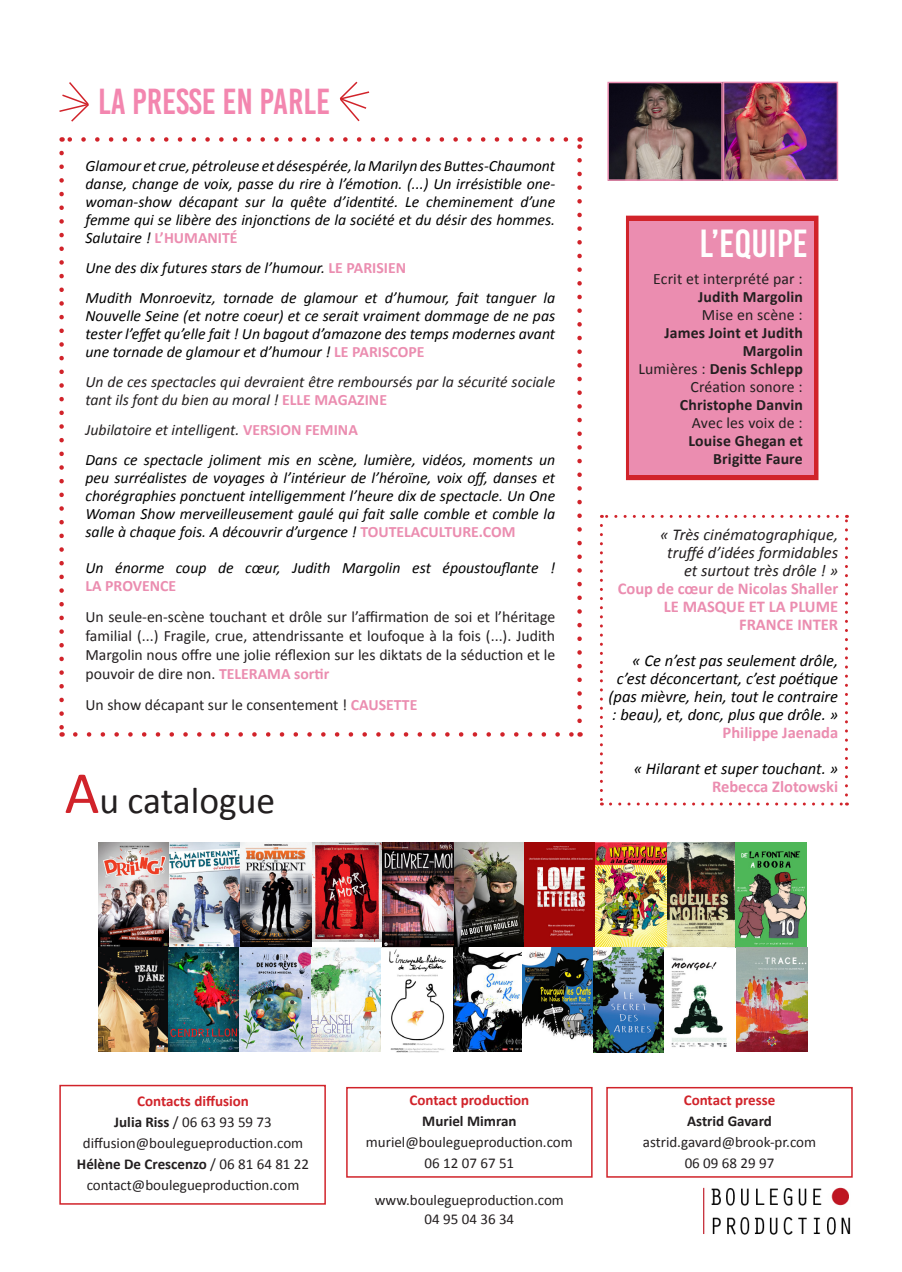
<style>
.page{position:relative;width:902px;height:1272px;background:#fff}
.page>*{position:absolute;margin:0;border:0;box-sizing:border-box;transform-origin:0 0}
.t1{font:39px "Bebas Kai";color:#fff}
.t2{font:37.5px "Calibri";color:#231f20}
.t3{font:36px "Bebas Kai";color:#f386af}
.t4{font:italic 16.5px/18px "Calibri";color:#000;text-align:right}
.t5{font:700 16.5px/18px "Calibri";color:#eb8db0;text-align:right}
.t6{font:italic 16.5px "Calibri";color:#231f20}
.t7{font:italic 15.75px/18px "Calibri";color:#000;text-align:justify}
.t8{font:15.75px/18.9px "Calibri";color:#231f20;text-align:justify}
.t9{font:italic 15.75px/18px "Calibri";color:#231f20}
.t10{font:700 15.75px/18px "Calibri";letter-spacing:.01em;color:#231f20;text-align:right}
.t11{font:15px "Calibri";color:#231f20}
.t12{font:700 15px "Calibri";color:#231f20}
.t13{font:700 15px "Calibri";color:#d1232a}
.s1{font-weight:700;font-style:normal;color:#eb8db0}
.s2{font-weight:700;color:#eb8db0}
.s3{font-size:60px;color:#d1232a}
.s4{font-weight:400}
.s5{font-weight:400;font-style:italic;color:#231f20}
.s6{font-weight:700}
</style>
<div class="page">
<svg style="left:626px;top:216px;width:192px;height:264px;background:#d32e38"></svg>
<div style="left:629px;top:221px;width:184px;height:253px;background:#eb8db0"></div>
<svg style="left:75px;top:732px;width:497px;height:4px"></svg>
<svg style="left:59px;top:153px;width:5px;height:583px"></svg>
<svg style="left:577px;top:137px;width:4px;height:584px"></svg>
<svg style="left:62px;top:137px;width:504px;height:5px"></svg>
<img style="left:610px;top:85px;width:225px;height:93px">
<div style="left:722px;top:82px;width:116px;height:99px;border:2px solid #eb8db0"></div>
<div style="left:607px;top:82px;width:115px;height:99px;border:2px solid #eb8db0"></div>
<svg style="left:59px;top:82px;width:30px;height:40px"></svg>
<svg style="left:339px;top:81px;width:31px;height:41px"></svg>
<div style="left:59px;top:1084px;width:267px;height:120px;border:2px solid #d1232a"></div>
<div style="left:346px;top:1086px;width:246px;height:91px;border:2px solid #d1232a"></div>
<div style="left:606px;top:1086px;width:246px;height:91px;border:2px solid #d1232a"></div>
<img style="left:703px;top:1187px;width:148px;height:48px">
<img style="left:666px;top:842px;width:140px;height:106px">
<img style="left:99px;top:842px;width:212px;height:105px">
<img style="left:311px;top:842px;width:71px;height:99px">
<img style="left:383px;top:842px;width:283px;height:105px">
<img style="left:98px;top:947px;width:636px;height:105px">
<img style="left:736px;top:947px;width:71px;height:104px">
<svg style="left:600px;top:525px;width:3px;height:280px"></svg>
<svg style="left:610px;top:802px;width:237px;height:3px"></svg>
<svg style="left:845px;top:515px;width:2px;height:280px"></svg>
<svg style="left:601px;top:515px;width:236px;height:3px"></svg>
<p class="t3" style="left:98px;top:82px;width:233px">LA PRESSE EN PARLE</p>
<p class="t7" style="left:85px;top:156px;width:471px">Glamour et crue, pétroleuse et désespérée, la Marilyn des Buttes-Chaumont danse, change de voix, passe du rire à l’émotion. (...) Un irrésistible one&shy;woman-show décapant sur la quête d’identité. Le cheminement d’une femme qui se libère des injonctions de la société et du désir des hommes.<br>Salutaire ! <span class="s1">L’HUMANITÉ</span></p>
<p class="t7" style="left:85px;top:258px;width:322px">Une des dix futures stars de l’humour. <span class="s1">LE PARISIEN</span></p>
<p class="t7" style="left:85px;top:288px;width:471px">Mudith Monroevitz, tornade de glamour et d’humour, fait tanguer la Nouvelle Seine (et notre coeur) et ce serait vraiment dommage de ne pas tester l’effet qu’elle fait ! Un bagout d’amazone des temps modernes avant une tornade de glamour et d’humour ! <span class="s1">LE PARISCOPE</span></p>
<p class="t9" style="left:85px;top:372px;width:471px">Un de ces spectacles qui devraient être remboursés par la sécurité sociale tant ils font du bien au moral ! <span class="s1">ELLE MAGAZINE</span></p>
<p class="t9" style="left:85px;top:420px;width:274px">Jubilatoire et intelligent. <span class="s1">VERSION FEMINA</span></p>
<p class="t7" style="left:85px;top:450px;width:471px">Dans ce spectacle joliment mis en scène, lumière, vidéos, moments un peu surréalistes de voyages à l’intérieur de l’héroïne, voix off, danses et chorégraphies ponctuent intelligemment l’heure dix de spectacle. Un One Woman Show merveilleusement gaulé qui fait salle comble et comble la salle à chaque fois. A découvrir d’urgence ! <span class="s1">TOUTELACULTURE.COM</span></p>
<p class="t7" style="left:85px;top:558px;width:471px">Un énorme coup de cœur, Judith Margolin est époustouflante !<br><span class="s1">LA PROVENCE</span></p>
<p class="t8" style="left:85px;top:607px;width:471px">Un seule-en-scène touchant et drôle sur l’affirmation de soi et l’héritage familial (...) Fragile, crue, attendrissante et loufoque à la fois (...). Judith Margolin nous offre une jolie réflexion sur les diktats de la séduction et le pouvoir de dire non. <span class="s2">TELERAMA sortir</span></p>
<p class="t8" style="left:85px;top:695px;width:333px">Un show décapant sur le consentement ! <span class="s2">CAUSETTE</span></p>
<p class="t2" style="left:65px;top:776px;width:212px"><span class="s3">A</span>u catalogue</p>
<p class="t1" style="left:699px;top:223px;width:110px">L’EQUIPE</p>
<p class="t8" style="left:653px;top:269px;width:151px">Ecrit et interprété par :</p>
<p class="t10" style="left:698px;top:288px;width:106px">Judith Margolin</p>
<p class="t8" style="left:701px;top:305px;width:103px">Mise en scène :</p>
<p class="t10" style="left:664px;top:324px;width:140px">James Joint et Judith<br>Margolin</p>
<p class="t10" style="left:638px;top:360px;width:166px"><span class="s4">Lumières :</span> Denis Schlepp</p>
<p class="t8" style="left:690px;top:377px;width:114px">Création sonore :</p>
<p class="t10" style="left:680px;top:396px;width:124px">Christophe Danvin</p>
<p class="t8" style="left:691px;top:413px;width:112px">Avec les voix de :</p>
<p class="t10" style="left:688px;top:432px;width:116px">Louise Ghegan et</p>
<p class="t10" style="left:713px;top:450px;width:91px">Brigitte Faure</p>
<p class="t6" style="left:660px;top:523px;width:179px">« Très cinématographique,</p>
<p class="t6" style="left:667px;top:541px;width:172px">truffé d’idées formidables</p>
<p class="t5" style="left:617px;top:561px;width:222px"><span class="s5">et surtout très drôle ! »<br></span>Coup de cœur de Nicolas Shaller<br>LE MASQUE ET LA PLUME<br>FRANCE INTER</p>
<p class="t4" style="left:608px;top:651px;width:231px">« Ce n’est pas seulement drôle, c’est déconcertant, c’est poétique (pas mièvre, hein, tout le contraire : beau), et, donc, plus que drôle. »<br><span class="s1">Philippe Jaenada</span></p>
<p class="t4" style="left:633px;top:759px;width:206px">« Hilarant et super touchant. »<br><span class="s1">Rebecca Zlotowski</span></p>
<p class="t13" style="left:137px;top:1090px;width:113px">Contacts diffusion</p>
<p class="t11" style="left:114px;top:1111px;width:159px"><span class="s6">Julia Riss</span> / 06 63 93 59 73</p>
<p class="t11" style="left:83px;top:1132px;width:222px">diffusion@boulegueproduction.com</p>
<p class="t12" style="left:77px;top:1153px;width:234px">Hélène De Crescenzo <span class="s4">/ 06 81 64 81 22</span></p>
<p class="t11" style="left:87px;top:1174px;width:214px">contact@boulegueproduction.com</p>
<p class="t13" style="left:409px;top:1090px;width:121px">Contact production</p>
<p class="t12" style="left:422px;top:1111px;width:96px">Muriel Mimran</p>
<p class="t11" style="left:366px;top:1132px;width:208px">muriel@boulegueproduction.com</p>
<p class="t11" style="left:424px;top:1153px;width:91px">06 12 07 67 51</p>
<p class="t11" style="left:375px;top:1190px;width:191px">www.boulegueproduction.com</p>
<p class="t11" style="left:424px;top:1209px;width:91px">04 95 04 36 34</p>
<p class="t13" style="left:683px;top:1090px;width:93px">Contact presse</p>
<p class="t12" style="left:687px;top:1111px;width:86px">Astrid Gavard</p>
<p class="t11" style="left:642px;top:1132px;width:175px">astrid.gavard@brook-pr.com</p>
<p class="t11" style="left:684px;top:1153px;width:91px">06 09 68 29 97</p>
</div>
